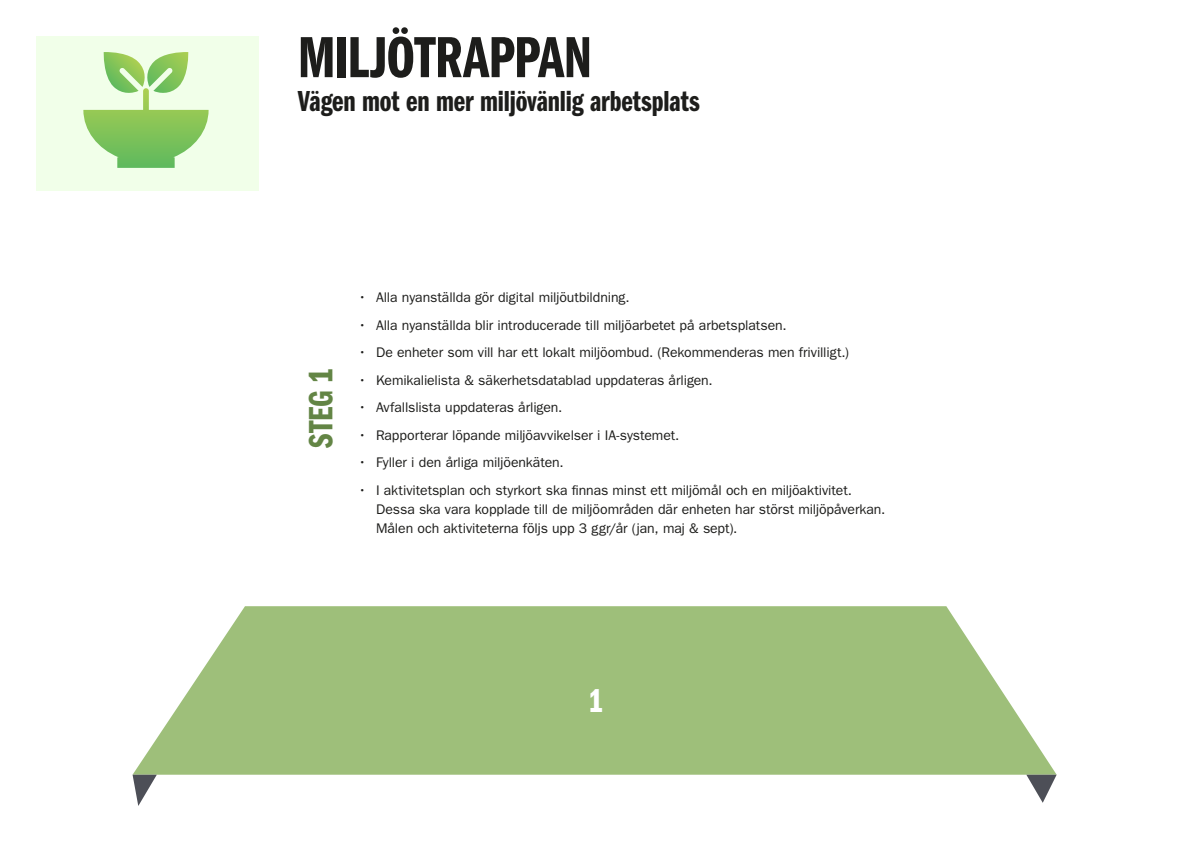
<style>
.page{position:relative;width:1191px;height:842px;background:#fff}
.page>*{position:absolute;margin:0;border:0;box-sizing:border-box;transform-origin:0 0}
.t1{font:60px "ITC Franklin Gothic Std Dm Cp";letter-spacing:-.015em;color:#1d1d1b}
.t2{font:35px "ITC Franklin Gothic Std Dm Cp";color:#638545}
.t3{font:34px "ITC Franklin Gothic Std Dm Cp";color:#fff}
.t4{font:30px "ITC Franklin Gothic Std Dm Cp";letter-spacing:-.005em;color:#1d1d1b}
.t5{font:14px/19px "ITC Franklin Gothic Std";letter-spacing:-.005em;color:#1d1d1b}
</style>
<div class="page">
<div style="left:36px;top:36px;width:222px;height:155px;background:#f1ffe9"></div>
<svg style="left:83px;top:52px;width:126px;height:116px"></svg>
<svg style="left:133px;top:606px;width:923px;height:169px;background:#a9c68a"></svg>
<svg style="left:133px;top:775px;width:24px;height:31px"></svg>
<svg style="left:1026px;top:775px;width:30px;height:28px"></svg>
<p class="t1" style="left:298px;top:24px;width:296px">MILJÖTRAPPAN</p>
<p class="t4" style="left:298px;top:85px;width:403px">Vägen mot en mer miljövänlig arbetsplats</p>
<p class="t2" style="left:301px;top:448px;width:81px;rotate:-90deg">STEG 1</p>
<p class="t5" style="left:358px;top:288px;width:273px">• Alla nyanställda gör digital miljöutbildning.</p>
<p class="t5" style="left:358px;top:315px;width:430px">• Alla nyanställda blir introducerade till miljöarbetet på arbetsplatsen.</p>
<p class="t5" style="left:358px;top:343px;width:492px">• De enheter som vill har ett lokalt miljöombud. (Rekommenderas men frivilligt.)</p>
<p class="t5" style="left:358px;top:371px;width:356px">• Kemikalielista &amp; säkerhetsdatablad uppdateras årligen.</p>
<p class="t5" style="left:358px;top:398px;width:206px">• Avfallslista uppdateras årligen.</p>
<p class="t5" style="left:358px;top:426px;width:323px">• Rapporterar löpande miljöavvikelser i IA-systemet.</p>
<p class="t5" style="left:358px;top:453px;width:207px">• Fyller i den årliga miljöenkäten.</p>
<p class="t5" style="left:376px;top:481px;width:511px;text-indent:-18px">• I aktivitetsplan och styrkort ska finnas minst ett miljömål och en miljöaktivitet.<br>Dessa ska vara kopplade till de miljöområden där enheten har störst miljöpåverkan.<br>Målen och aktiviteterna följs upp 3 ggr/år (jan, maj &amp; sept).</p>
<p class="t3" style="left:589px;top:682px;width:16px">1</p>
</div>
